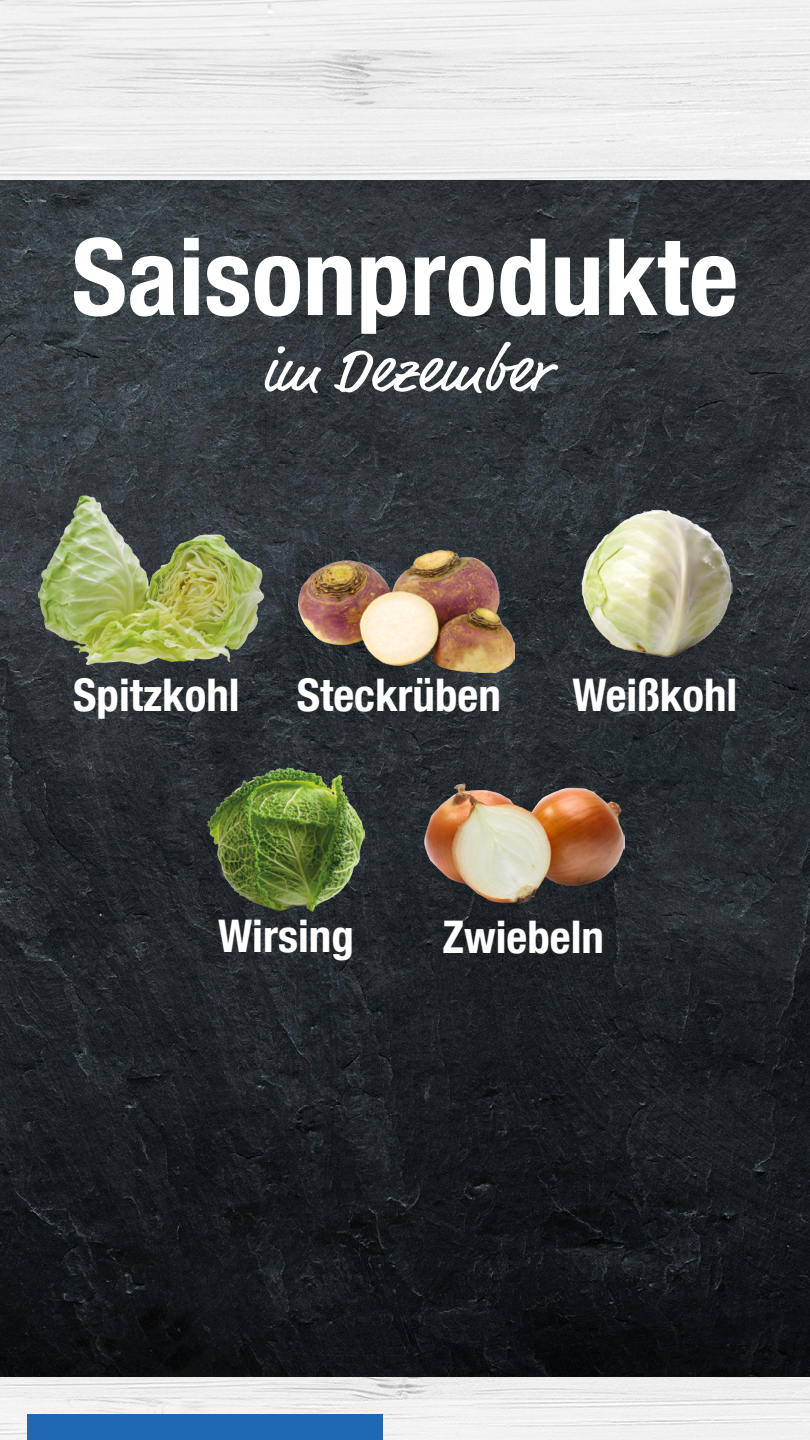
<style>
.page{position:relative;width:810px;height:1440px;background:#fff}
.page>*{position:absolute;margin:0;border:0;box-sizing:border-box;transform-origin:0 0}
.t1{font:700 condensed 106.95px "Helvetica Neue LT Com";color:#fff}
.t2{font:63.07px "Market";color:#fff}
.t3{font:700 condensed 45px "Helvetica Neue LT Com";color:#fff}
</style>
<div class="page">
<img style="left:0;top:180px;width:810px;height:1260px">
<div style="left:27px;top:1414px;width:355px;height:26px;background:#1f69b2"></div>
<img style="left:38px;top:495px;width:237px;height:169px">
<img style="left:299px;top:551px;width:216px;height:121px">
<img style="left:581px;top:509px;width:151px;height:149px">
<img style="left:208px;top:767px;width:156px;height:144px">
<img style="left:424px;top:783px;width:201px;height:121px">
<h1 class="t1" style="left:72px;top:213px;width:668px">Saisonprodukte</h1>
<h2 class="t2" style="left:261px;top:333px;width:289px">im Dezember</h2>
<p class="t3" style="left:73px;top:668px;width:168px">Spitzkohl</p>
<p class="t3" style="left:297px;top:668px;width:206px">Steckrüben</p>
<p class="t3" style="left:572px;top:668px;width:166px">Weißkohl</p>
<p class="t3" style="left:218px;top:909px;width:137px">Wirsing</p>
<p class="t3" style="left:442px;top:910px;width:163px">Zwiebeln</p>
</div>
